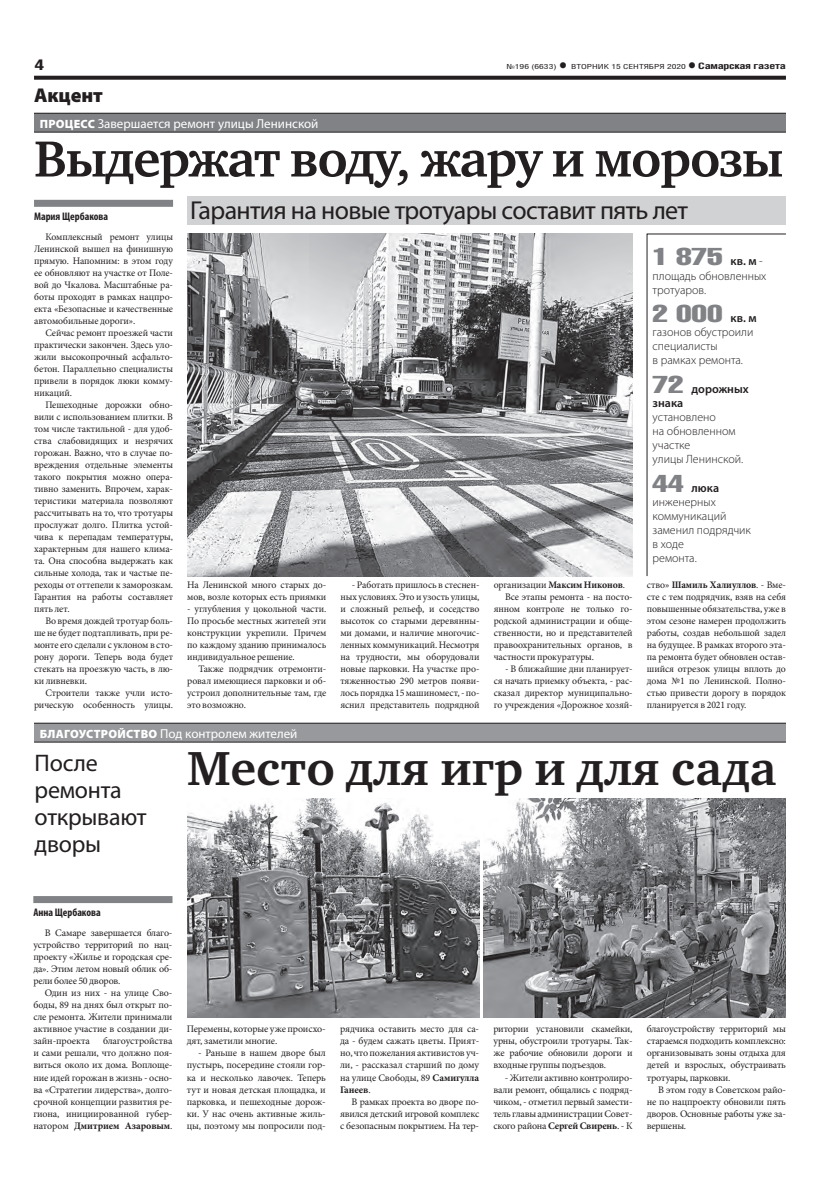
<style>
.page{position:relative;width:820px;height:1191px;background:#fff}
.page>*{position:absolute;margin:0;border:0;box-sizing:border-box;transform-origin:0 0}
.t1{font:700 52px "Charter C";letter-spacing:-.025em;color:#231f20}
.t2{font:700 49px "Charter C";color:#231f20}
.t3{font:26px "Myriad Pro";letter-spacing:-.025em;color:#231f20}
.t4{font:24px/27px "Myriad Pro";letter-spacing:-.01em;color:#231f20}
.t5{font:24px "Helios Compressed";color:#808285;scale:1.4 1}
.t6{font:900 20px "Myriad Pro";color:#231f20}
.t7{font:700 15px "Helios Cond";color:#231f20;scale:1.4 1}
.t8{font:13px "Myriad Pro";color:#fff}
.t9{font:300 12px/14px "Myriad Pro";color:#231f20}
.t10{font:600 12px/14px "Myriad Pro";color:#231f20}
.t11{font:700 condensed 11px "Myriad Pro";color:#231f20}
.t12{font:10px/12px "Minion Pro";letter-spacing:-.01em;color:#231f20;text-align:justify}
.t13{font:700 10px "Minion Pro";letter-spacing:-.015em;color:#231f20}
.t14{font:700 9px "Helios Cond";letter-spacing:-.02em;color:#231f20;scale:1.4 1}
.t15{font:7px "Helios Cond";color:#231f20;scale:1.4 1}
.s1{font-weight:700;font-size:16px}
.s2{font-size:16px}
.s3{font-weight:900;font-size:12px}
.s4{font-family:"Myriad Pro";font-weight:600;font-size:12px;color:#231f20}
.s5{font-family:"Myriad Pro";font-weight:300;font-size:12px;color:#231f20}
.s6{font-family:"Helios Compressed";font-weight:400;font-size:24px;color:#808285}
.s7{font-weight:600}
.s8{font-weight:400}
.s9{font-weight:700}
</style>
<div class="page">
<svg style="left:34px;top:76px;width:751px;height:4px;background:#322f2f"></svg>
<svg style="left:646px;top:234px;width:139px;height:342px"></svg>
<div style="left:34px;top:723px;width:751px;height:19px;background:#97999c"></div>
<hr style="left:34px;top:723px;width:751px;height:1px;background:#231f20">
<hr style="left:34px;top:742px;width:751px;height:1px;background:#231f20">
<div style="left:34px;top:113px;width:751px;height:19px;background:#808285"></div>
<hr style="left:34px;top:113px;width:751px;height:1px;background:#231f20">
<hr style="left:34px;top:132px;width:751px;height:1px;background:#231f20">
<div style="left:33px;top:896px;width:139px;height:7px;background:#808285"></div>
<img style="left:187px;top:798px;width:292px;height:219px">
<img style="left:483px;top:798px;width:302px;height:219px">
<div style="left:34px;top:200px;width:139px;height:7px;background:#808285"></div>
<div style="left:187px;top:196px;width:598px;height:29px;background:#d1d2d4"></div>
<img style="left:187px;top:234px;width:445px;height:342px">
<h3 class="t7" style="left:34px;top:55px;width:9px">4</h3>
<p class="t15" style="left:506px;top:63px;width:129px">№196 (6633) <span class="s1">•</span> ВТОРНИК 15 СЕНТЯБРЯ 2020</p>
<p class="t14" style="left:687px;top:61px;width:72px"><span class="s2">•</span> Самарская газета</p>
<h3 class="t6" style="left:34px;top:84px;width:70px">Акцент</h3>
<h3 class="t8" style="left:40px;top:115px;width:280px"><span class="s3">ПРОЦЕСС</span> Завершается ремонт улицы Ленинской</h3>
<h1 class="t1" style="left:34px;top:130px;width:750px">Выдержат воду, жару и морозы</h1>
<h3 class="t3" style="left:190px;top:194px;width:499px">Гарантия на новые тротуары составит пять лет</h3>
<h3 class="t5" style="left:652px;top:243px;width:80px">1 875 <span class="s4">кв. м</span> <span class="s5">-</span></h3>
<p class="t9" style="left:652px;top:268px;width:115px">площадь обновленных тротуаров.</p>
<h3 class="t5" style="left:652px;top:300px;width:76px">2 000 <span class="s4">кв. м</span></h3>
<p class="t9" style="left:652px;top:325px;width:102px">газонов обустроили специалисты<br>в рамках ремонта.</p>
<p class="t10" style="left:652px;top:382px;width:98px"><span class="s6">72</span> дорожных знака</p>
<p class="t9" style="left:652px;top:410px;width:92px">установлено<br>на обновленном участке<br>улицы Ленинской.</p>
<p class="t9" style="left:652px;top:481px;width:100px"><span class="s6">44</span> <span class="s7">люка </span>инженерных коммуникаций заменил подрядчик в ходе<br>ремонта.</p>
<p class="t11" style="left:34px;top:210px;width:76px">Мария Щербакова</p>
<p class="t12" style="left:34px;top:231px;width:140px;text-indent:11px">Комплексный ремонт улицы Ленинской вышел на финишную прямую. Напомним: в этом году ее обновляют на участке от Поле&shy;вой до Чкалова. Масштабные ра&shy;боты проходят в рамках нацпро&shy;екта «Безопасные и качественные автомобильные дороги».</p>
<p class="t12" style="left:34px;top:327px;width:140px;text-indent:11px">Сейчас ремонт проезжей части практически закончен. Здесь уло&shy;жили высокопрочный асфальто&shy;бетон. Параллельно специалисты привели в порядок люки комму&shy;никаций.</p>
<p class="t12" style="left:34px;top:399px;width:140px;text-indent:11px">Пешеходные дорожки обно&shy;вили с использованием плитки. В том числе тактильной - для удоб&shy;ства слабовидящих и незрячих горожан. Важно, что в случае по&shy;вреждения отдельные элементы такого покрытия можно опера&shy;тивно заменить. Впрочем, харак&shy;теристики материала позволяют рассчитывать на то, что тротуары прослужат долго. Плитка устой&shy;чива к перепадам температуры, характерным для нашего клима&shy;та. Она способна выдержать как сильные холода, так и частые пе&shy;реходы от оттепели к заморозкам.<br>Гарантия на работы составляет пять лет.</p>
<p class="t12" style="left:34px;top:615px;width:140px;text-indent:11px">Во время дождей тротуар боль&shy;ше не будет подтапливать, при ре&shy;монте его сделали с уклоном в сто&shy;рону дороги. Теперь вода будет стекать на проезжую часть, в лю&shy;ки ливневки.</p>
<p class="t12" style="left:34px;top:687px;width:140px;text-align:right">Строители также учли исто&shy;рическую особенность улицы.</p>
<p class="t12" style="left:340px;top:579px;width:140px;text-indent:11px">- Работать пришлось в стеснен&shy;ных условиях. Это и узость улицы, и сложный рельеф, и соседство высоток со старыми деревянны&shy;ми домами, и наличие многочис&shy;ленных коммуникаций. Несмотря на трудности, мы оборудовали новые парковки. На участке про&shy;тяженностью 290 метров появи&shy;лось порядка 15 машиномест, - по&shy;яснил представитель подрядной</p>
<p class="t13" style="left:493px;top:578px;width:133px"><span class="s8">организации</span> Максим Никонов<span class="s8">.</span></p>
<p class="t12" style="left:646px;top:579px;width:140px">ство» <span class="s9">Шамиль Халиуллов</span>. - Вме&shy;сте с тем подрядчик, взяв на себя повышенные обязательства, уже в этом сезоне намерен продолжить работы, создав небольшой задел на будущее. В рамках второго эта&shy;па ремонта будет обновлен остав&shy;шийся отрезок улицы вплоть до дома №1 по Ленинской. Полно&shy;стью привести дорогу в порядок планируется в 2021 году.</p>
<p class="t12" style="left:187px;top:579px;width:140px">На Ленинской много старых до&shy;мов, возле которых есть приямки</p>
<p class="t12" style="left:187px;top:603px;width:140px">- углубления у цокольной части.<br>По просьбе местных жителей эти конструкции укрепили. Причем по каждому зданию принималось индивидуальное решение.</p>
<p class="t12" style="left:187px;top:663px;width:140px;text-indent:11px">Также подрядчик отремонти&shy;ровал имеющиеся парковки и об&shy;устроил дополнительные там, где это возможно.</p>
<p class="t12" style="left:505px;top:591px;width:129px">Все этапы ремонта - на посто-</p>
<p class="t12" style="left:493px;top:603px;width:140px">янном контроле не только го-</p>
<p class="t12" style="left:493px;top:615px;width:140px">родской администрации и обще-</p>
<p class="t12" style="left:493px;top:627px;width:140px">ственности, но и представителей</p>
<p class="t12" style="left:493px;top:639px;width:140px">правоохранительных органов, в</p>
<p class="t12" style="left:493px;top:651px;width:102px">частности прокуратуры.</p>
<p class="t12" style="left:493px;top:663px;width:140px;text-indent:11px">- В ближайшие дни планирует&shy;ся начать приемку объекта, - рас&shy;сказал директор муниципально&shy;го учреждения «Дорожное хозяй-</p>
<h3 class="t8" style="left:40px;top:725px;width:259px"><span class="s3">БЛАГОУСТРОЙСТВО</span> Под контролем жителей</h3>
<h3 class="t4" style="left:35px;top:749px;width:114px">После ремонта открывают дворы</h3>
<h2 class="t2" style="left:187px;top:741px;width:590px">Место для игр и для сада</h2>
<p class="t11" style="left:33px;top:906px;width:69px">Анна Щербакова</p>
<p class="t12" style="left:33px;top:927px;width:141px;text-indent:11px">В Самаре завершается благо&shy;устройство территорий по нац&shy;проекту «Жилье и городская сре&shy;да». Этим летом новый облик об&shy;рели более 50 дворов.</p>
<p class="t12" style="left:33px;top:987px;width:141px;text-indent:11px">Один из них - на улице Сво&shy;боды, 89 на днях был открыт по&shy;сле ремонта. Жители принимали активное участие в создании ди&shy;зайн-проекта</p>
<p class="t12" style="left:33px;top:1035px;width:141px;text-indent:70px">благоустройства и сами решали, что должно поя&shy;виться около их дома. Воплоще&shy;ние идей горожан в жизнь - осно&shy;ва «Стратегии лидерства», долго&shy;срочной концепции развития ре&shy;гиона, инициированной губер&shy;натором <span class="s9">Дмитрием Азаровым</span>.</p>
<p class="t12" style="left:187px;top:1023px;width:141px">Перемены, которые уже происхо&shy;дят, заметили многие.</p>
<p class="t12" style="left:187px;top:1047px;width:141px;text-indent:11px">- Раньше в нашем дворе был пустырь, посередине стояли гор&shy;ка и несколько лавочек. Теперь тут и новая детская площадка, и парковка, и пешеходные дорож&shy;ки. У нас очень активные жиль&shy;цы, поэтому мы попросили под-</p>
<p class="t12" style="left:340px;top:1023px;width:141px">рядчика оставить место для са&shy;да - будем сажать цветы. Прият&shy;но, что пожелания активистов уч&shy;ли, - рассказал старший по дому на улице Свободы, 89 <span class="s9">Самигулла Ганеев</span>.</p>
<p class="t12" style="left:340px;top:1095px;width:141px;text-indent:11px">В рамках проекта во дворе по&shy;явился детский игровой комплекс с безопасным покрытием. На тер-</p>
<p class="t12" style="left:493px;top:1023px;width:141px">ритории установили скамейки, урны, обустроили тротуары. Так&shy;же рабочие обновили дороги и входные группы подъездов.</p>
<p class="t12" style="left:493px;top:1071px;width:141px;text-indent:11px">- Жители активно контролиро&shy;вали ремонт, общались с подряд&shy;чиком, - отметил первый замести&shy;тель главы администрации Совет&shy;ского района <span class="s9">Сергей Свирень</span>. - К</p>
<p class="t12" style="left:646px;top:1023px;width:141px">благоустройству территорий мы стараемся подходить комплексно: организовывать зоны отдыха для детей и взрослых, обустраивать тротуары, парковки.</p>
<p class="t12" style="left:646px;top:1083px;width:141px;text-indent:11px">В этом году в Советском райо&shy;не по нацпроекту обновили пять дворов. Основные работы уже за&shy;вершены.</p>
</div>
